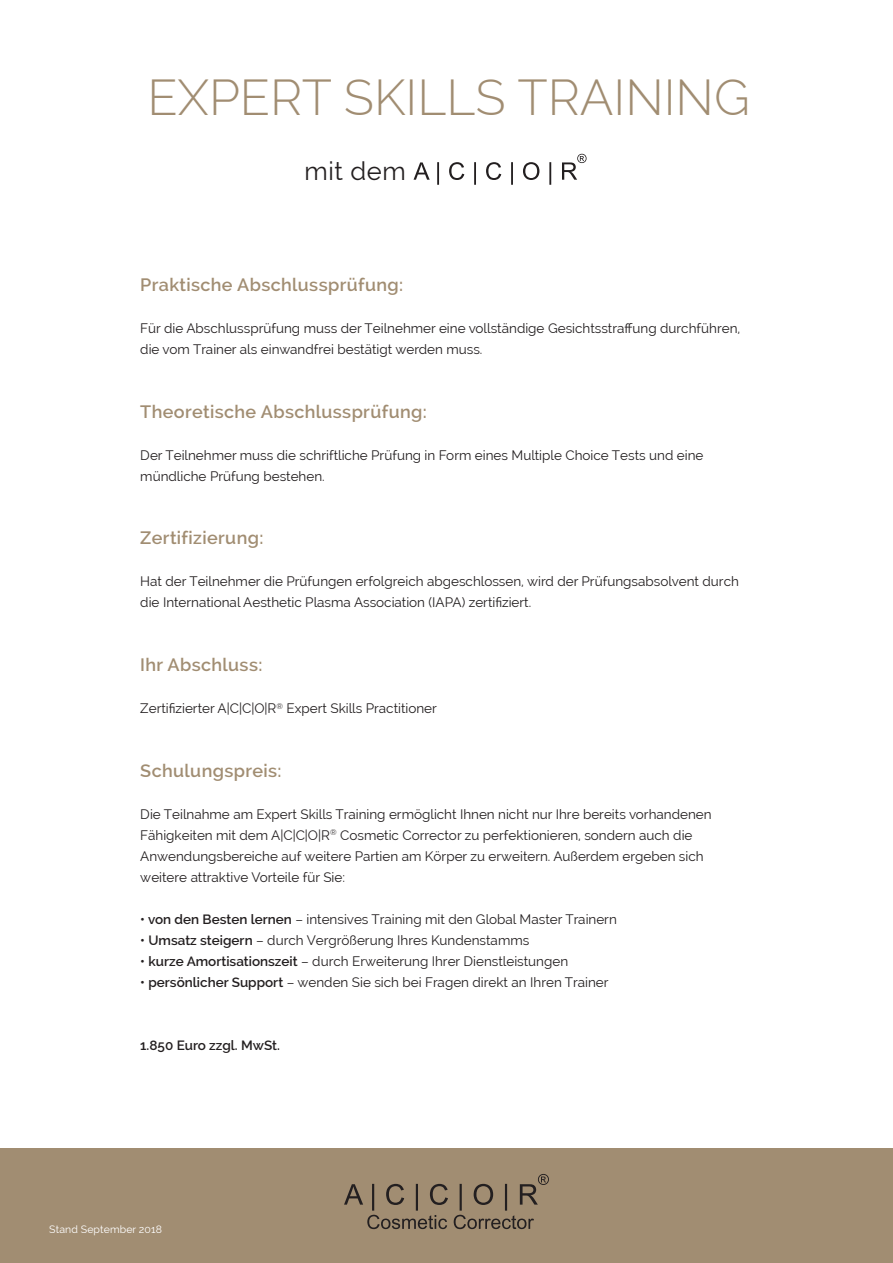
<style>
.page{position:relative;width:893px;height:1263px;background:#fff}
.page>*{position:absolute;margin:0;border:0;box-sizing:border-box;transform-origin:0 0}
.t1{font:300 49.5px "Raleway";color:#a18d72}
.t2{font:25.5px "Raleway";letter-spacing:.02em;color:#231f20}
.t3{font:600 18px "Raleway";letter-spacing:.02em;color:#a18d72}
.t4{font:13.5px/21px "Raleway";color:#231f20}
.t5{font:600 13.5px "Raleway";color:#231f20}
.t6{font:10.5px "Raleway";letter-spacing:.01em;color:#fff}
.s1{font-weight:600}
</style>
<div class="page">
<div style="left:0;top:1148px;width:893px;height:115px;background:#a18d72"></div>
<svg style="left:344px;top:1174px;width:205px;height:55px"></svg>
<svg style="left:414px;top:154px;width:173px;height:31px"></svg>
<h1 class="t1" style="left:148px;top:69px;width:604px">EXPERT SKILLS TRAINING</h1>
<h2 class="t2" style="left:305px;top:156px;width:103px">mit dem</h2>
<h3 class="t3" style="left:140px;top:274px;width:264px">Praktische Abschlussprüfung:</h3>
<p class="t4" style="left:140px;top:318px;width:601px">Für die Abschlussprüfung muss der Teilnehmer eine vollständige Gesichtsstraffung durchführen, die vom Trainer als einwandfrei bestätigt werden muss.</p>
<h3 class="t3" style="left:140px;top:401px;width:288px">Theoretische Abschlussprüfung:</h3>
<p class="t4" style="left:140px;top:444px;width:565px">Der Teilnehmer muss die schriftliche Prüfung in Form eines Multiple Choice Tests und eine mündliche Prüfung bestehen.</p>
<h3 class="t3" style="left:140px;top:528px;width:125px">Zertifizierung:</h3>
<p class="t4" style="left:140px;top:571px;width:600px">Hat der Teilnehmer die Prüfungen erfolgreich abgeschlossen, wird der Prüfungsabsolvent durch die International Aesthetic Plasma Association (IAPA) zertifiziert.</p>
<h3 class="t3" style="left:140px;top:654px;width:124px">Ihr Abschluss:</h3>
<p class="t4" style="left:140px;top:698px;width:298px">Zertifizierter A|C|C|O|R<sup>®</sup> Expert Skills Practitioner</p>
<h3 class="t3" style="left:140px;top:760px;width:143px">Schulungspreis:</h3>
<p class="t4" style="left:140px;top:803px;width:573px">Die Teilnahme am Expert Skills Training ermöglicht Ihnen nicht nur Ihre bereits vorhandenen Fähigkeiten mit dem A|C|C|O|R<sup>®</sup> Cosmetic Corrector zu perfektionieren, sondern auch die Anwendungsbereiche auf weitere Partien am Körper zu erweitern. Außerdem ergeben sich weitere attraktive Vorteile für Sie:</p>
<p class="t4" style="left:140px;top:908px;width:478px"><span class="s1">• von den Besten lernen</span> – intensives Training mit den Global Master Trainern</p>
<p class="t4" style="left:140px;top:929px;width:390px"><span class="s1">• Umsatz steigern</span> – durch Vergrößerung Ihres Kundenstamms</p>
<p class="t4" style="left:140px;top:950px;width:429px"><span class="s1">• kurze Amortisationszeit</span> – durch Erweiterung Ihrer Dienstleistungen</p>
<p class="t4" style="left:140px;top:971px;width:470px"><span class="s1">• persönlicher Support</span> – wenden Sie sich bei Fragen direkt an Ihren Trainer</p>
<p class="t5" style="left:140px;top:1037px;width:141px">1.850 Euro zzgl. MwSt.</p>
<p class="t6" style="left:49px;top:1223px;width:114px">Stand September 2018</p>
</div>
